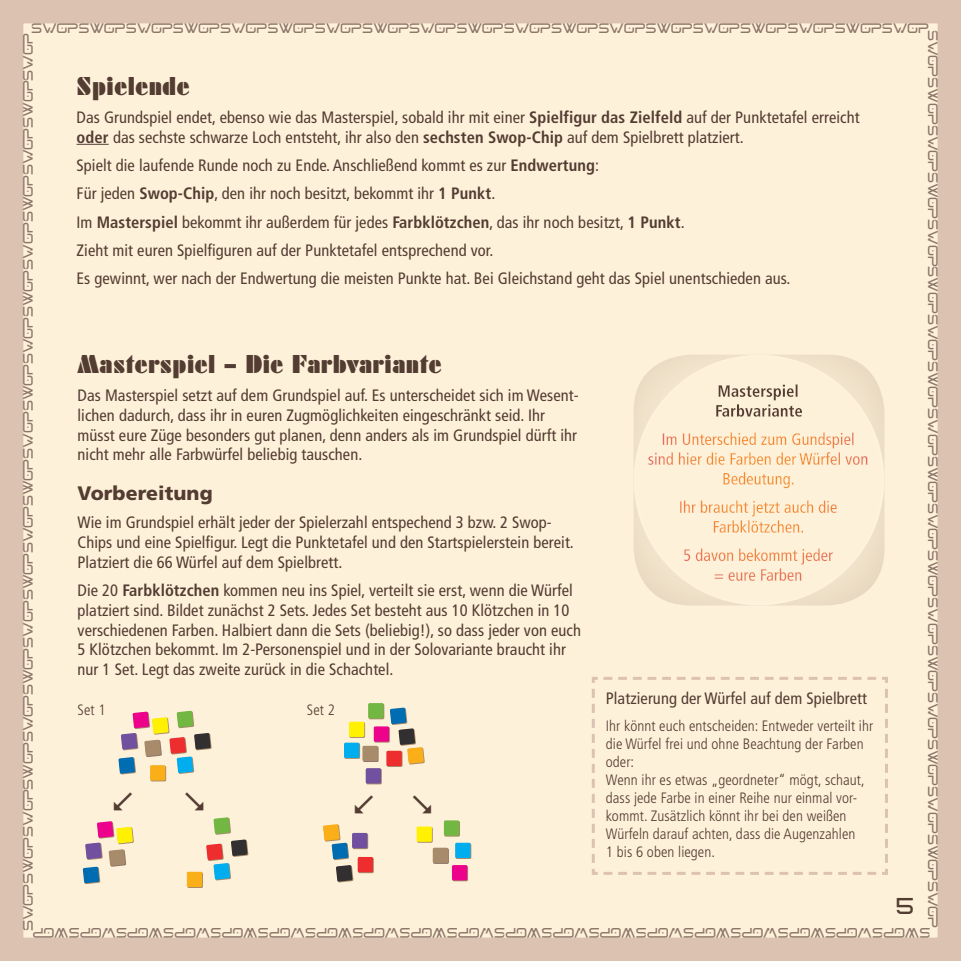
<style>
.page{position:relative;width:961px;height:961px;background:#fff}
.page>*{position:absolute;margin:0;border:0;box-sizing:border-box;transform-origin:0 0}
.t1{font:27px "Futura Bla D";letter-spacing:.005em;color:#533c32}
.t2{font:22.5px "Netron";color:#533c32}
.t3{font:900 19.5px "Frutiger LT Std";letter-spacing:.005em;color:#533c32}
.t4{font:condensed 16.5px/19.8px "Frutiger LT Std";letter-spacing:.005em;color:#533c32}
.t5{font:300 condensed 15px/18px "Frutiger LT Std";letter-spacing:.005em;color:#533c32}
.t6{font:13.5px "Netron";letter-spacing:-.025em;color:#8d766a}
.s1{font-weight:700}
</style>
<div class="page">
<div style="left:12px;top:12px;width:937px;height:937px;background:#fef1d9"></div>
<div style="left:0;top:0;width:961px;height:961px;border:23px solid #dcc2b1"></div>
<hr style="left:77px;top:144px;width:32px;height:1px;background:#533c32">
<div style="left:631px;top:351px;width:255px;height:255px;background:#fff;opacity:.34"></div>
<svg style="left:151px;top:766px;width:15px;height:15px"></svg>
<div style="left:150px;top:765px;width:15px;height:15px;background:#faaf18;border-radius:2px"></div>
<svg style="left:118px;top:711px;width:94px;height:64px"></svg>
<svg style="left:83px;top:821px;width:51px;height:63px"></svg>
<svg style="left:187px;top:872px;width:16px;height:16px"></svg>
<div style="left:187px;top:872px;width:15px;height:15px;background:#faaf18;border-radius:2px"></div>
<svg style="left:206px;top:817px;width:43px;height:64px"></svg>
<svg style="left:344px;top:743px;width:16px;height:16px"></svg>
<div style="left:344px;top:743px;width:15px;height:15px;background:#00aeef;border-radius:2px"></div>
<svg style="left:374px;top:727px;width:16px;height:16px"></svg>
<div style="left:374px;top:726px;width:15px;height:16px;background:#ed028c;border-radius:2px"></div>
<svg style="left:387px;top:751px;width:16px;height:16px"></svg>
<div style="left:386px;top:751px;width:16px;height:15px;background:#ee2d2e;border-radius:2px"></div>
<svg style="left:363px;top:746px;width:16px;height:16px"></svg>
<div style="left:362px;top:746px;width:16px;height:15px;background:#a78b6b;border-radius:2px"></div>
<svg style="left:349px;top:722px;width:16px;height:16px"></svg>
<div style="left:349px;top:722px;width:15px;height:15px;background:#fff101;border-radius:2px"></div>
<div style="left:369px;top:704px;width:15px;height:15px;background:#929c5b;border-radius:2px"></div>
<div style="left:368px;top:703px;width:15px;height:15px;background:#73b743;border-radius:2px"></div>
<svg style="left:366px;top:769px;width:16px;height:15px"></svg>
<div style="left:366px;top:768px;width:15px;height:15px;background:#7150a0;border-radius:2px"></div>
<svg style="left:390px;top:707px;width:35px;height:58px"></svg>
<svg style="left:456px;top:843px;width:15px;height:16px"></svg>
<div style="left:455px;top:843px;width:15px;height:15px;background:#00aeef;border-radius:2px"></div>
<svg style="left:417px;top:827px;width:16px;height:16px"></svg>
<div style="left:417px;top:826px;width:15px;height:16px;background:#fff101;border-radius:2px"></div>
<svg style="left:444px;top:821px;width:16px;height:16px"></svg>
<div style="left:444px;top:820px;width:15px;height:16px;background:#73b743;border-radius:2px"></div>
<svg style="left:323px;top:824px;width:31px;height:59px"></svg>
<svg style="left:452px;top:866px;width:16px;height:15px"></svg>
<div style="left:452px;top:865px;width:15px;height:15px;background:#ed028c;border-radius:2px"></div>
<svg style="left:358px;top:857px;width:16px;height:16px"></svg>
<div style="left:358px;top:857px;width:15px;height:15px;background:#ee2d2e;border-radius:2px"></div>
<svg style="left:433px;top:848px;width:16px;height:16px"></svg>
<div style="left:433px;top:848px;width:15px;height:15px;background:#a78b6b;border-radius:2px"></div>
<svg style="left:353px;top:833px;width:15px;height:16px"></svg>
<div style="left:352px;top:833px;width:15px;height:15px;background:#7150a0;border-radius:2px"></div>
<svg style="left:592px;top:677px;width:296px;height:198px"></svg>
<p class="t6" style="left:31px;top:19px;width:900px">SWOPSWOPSWOPSWOPSWOPSWOPSWOPSWOPSWOPSWOPSWOPSWOPSWOPSWOPSWOPSWOPSWOPSWOPSWOP</p>
<p class="t6" style="left:942px;top:30px;width:900px;rotate:90deg">SWOPSWOPSWOPSWOPSWOPSWOPSWOPSWOPSWOPSWOPSWOPSWOPSWOPSWOPSWOPSWOPSWOPSWOPSWOP</p>
<p class="t6" style="left:19px;top:931px;width:900px;rotate:-90deg">SWOPSWOPSWOPSWOPSWOPSWOPSWOPSWOPSWOPSWOPSWOPSWOPSWOPSWOPSWOPSWOPSWOPSWOPSWOP</p>
<h1 class="t1" style="left:77px;top:69px;width:115px">Spielende</h1>
<p class="t4" style="left:77px;top:107px;width:785px">Das Grundspiel endet, ebenso wie das Masterspiel, sobald ihr mit einer <span class="s1">Spielfigur das Zielfeld</span> auf der Punktetafel erreicht <span class="s1">oder</span> das sechste schwarze Loch entsteht, ihr also den <span class="s1">sechsten Swop-Chip</span> auf dem Spielbrett platziert.</p>
<p class="t4" style="left:77px;top:151px;width:715px;line-height:28.3px">Spielt die laufende Runde noch zu Ende. Anschließend kommt es zur <span class="s1">Endwertung</span>:<br>Für jeden <span class="s1">Swop-Chip</span>, den ihr noch besitzt, bekommt ihr <span class="s1">1 Punkt</span>.<br>Im <span class="s1">Masterspiel</span> bekommt ihr außerdem für jedes <span class="s1">Farbklötzchen</span>, das ihr noch besitzt, <span class="s1">1 Punkt</span>.<br>Zieht mit euren Spielfiguren auf der Punktetafel entsprechend vor.<br>Es gewinnt, wer nach der Endwertung die meisten Punkte hat. Bei Gleichstand geht das Spiel unentschieden aus.</p>
<h1 class="t1" style="left:78px;top:347px;width:366px">Masterspiel – Die Farbvariante</h1>
<p class="t4" style="left:78px;top:385px;width:501px">Das Masterspiel setzt auf dem Grundspiel auf. Es unterscheidet sich im Wesent&shy;lichen dadurch, dass ihr in euren Zugmöglichkeiten eingeschränkt seid. Ihr müsst eure Züge besonders gut planen, denn anders als im Grundspiel dürft ihr nicht mehr alle Farbwürfel beliebig tauschen.</p>
<p class="t3" style="left:78px;top:481px;width:137px">Vorbereitung</p>
<p class="t4" style="left:78px;top:513px;width:498px">Wie im Grundspiel erhält jeder der Spielerzahl entspechend 3 bzw. 2 Swop-<br>Chips und eine Spielfigur. Legt die Punktetafel und den Startspielerstein bereit.<br>Platziert die 66 Würfel auf dem Spielbrett.</p>
<p class="t4" style="left:78px;top:581px;width:505px">Die 20 <span class="s1">Farbklötzchen</span> kommen neu ins Spiel, verteilt sie erst, wenn die Würfel platziert sind. Bildet zunächst 2 Sets. Jedes Set besteht aus 10 Klötzchen in 10 verschiedenen Farben. Halbiert dann die Sets (beliebig!), so dass jeder von euch 5 Klötzchen bekommt. Im 2-Personenspiel und in der Solovariante braucht ihr nur 1 Set. Legt das zweite zurück in die Schachtel.</p>
<p class="t5" style="left:78px;top:701px;width:30px">Set 1</p>
<p class="t5" style="left:307px;top:701px;width:30px">Set 2</p>
<p class="t4" style="left:606px;top:689px;width:263px">Platzierung der Würfel auf dem Spielbrett</p>
<p class="t5" style="left:606px;top:717px;width:269px">Ihr könnt euch entscheiden: Entweder verteilt ihr die Würfel frei und ohne Beachtung der Farben oder:<br>Wenn ihr es etwas „geordneter“ mögt, schaut, dass jede Farbe in einer Reihe nur einmal vor&shy;kommt. Zusätzlich könnt ihr bei den weißen Würfeln darauf achten, dass die Augenzahlen<br>1 bis 6 oben liegen.</p>
<h2 class="t2" style="left:896px;top:891px;width:20px">5</h2>
<p class="t6" style="left:930px;top:942px;width:900px;rotate:-180deg">SWOPSWOPSWOPSWOPSWOPSWOPSWOPSWOPSWOPSWOPSWOPSWOPSWOPSWOPSWOPSWOPSWOPSWOPSWOP</p>
</div>
